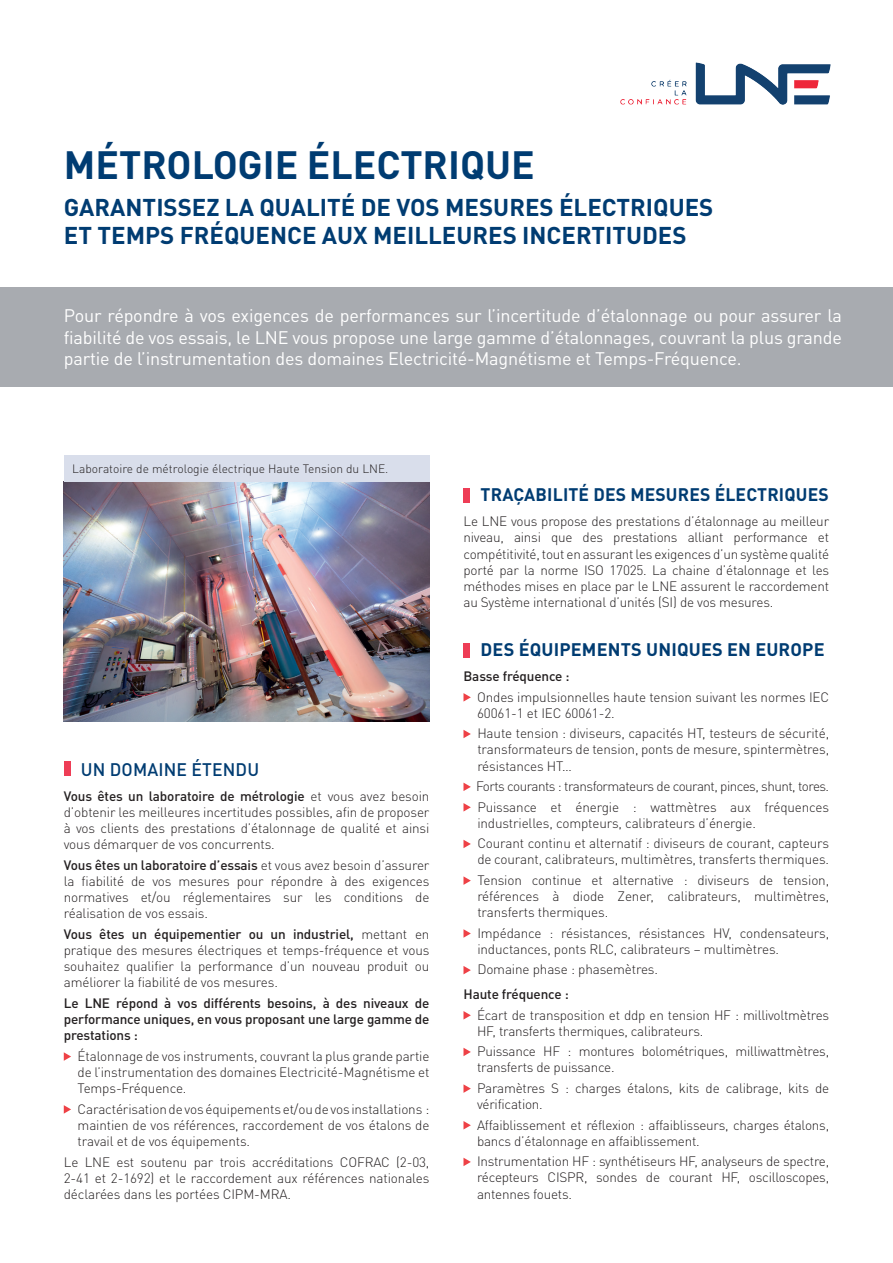
<style>
.page{position:relative;width:893px;height:1263px;background:#fff}
.page>*{position:absolute;margin:0;border:0;box-sizing:border-box;transform-origin:0 0}
.t1{font:700 39px "DINOT";color:#003c72}
.t2{font:700 24px/28.5px "DINOT";color:#003c72}
.t3{font:18px/21.6px "DINOT";letter-spacing:-.01em;color:#fff;text-align:justify}
.t4{font:700 18px "DINOT";letter-spacing:.01em;color:#003c72}
.t5{font:500 18px "DINOT";letter-spacing:.01em;color:#003c72}
.t6{font:300 13.5px/16.2px "DINOT";letter-spacing:-.01em;color:#231f20;text-align:justify}
.t7{font:500 13.5px/16.2px "DINOT";letter-spacing:-.01em;color:#231f20;text-align:justify}
.t8{font:300 13.5px/20.4px "DINOT";letter-spacing:-.04em;color:#231f20}
.t9{font:300 12px "DINOT";color:#231f20}
.s1{font-weight:500}
</style>
<div class="page">
<div style="left:0;top:287px;width:893px;height:99px;background:#a8abb0"></div>
<svg style="left:64px;top:1052px;width:7px;height:9px"></svg>
<svg style="left:64px;top:1105px;width:7px;height:9px"></svg>
<div style="left:64px;top:761px;width:7px;height:15px;background:#ee3d56"></div>
<img style="left:620px;top:62px;width:211px;height:43px">
<svg style="left:463px;top:693px;width:8px;height:9px"></svg>
<svg style="left:463px;top:730px;width:8px;height:8px"></svg>
<svg style="left:463px;top:783px;width:8px;height:8px"></svg>
<svg style="left:463px;top:803px;width:8px;height:8px"></svg>
<svg style="left:463px;top:840px;width:8px;height:8px"></svg>
<svg style="left:463px;top:876px;width:8px;height:9px"></svg>
<svg style="left:463px;top:929px;width:8px;height:9px"></svg>
<svg style="left:463px;top:966px;width:8px;height:8px"></svg>
<svg style="left:463px;top:1011px;width:8px;height:8px"></svg>
<svg style="left:463px;top:1048px;width:8px;height:8px"></svg>
<svg style="left:463px;top:1084px;width:8px;height:9px"></svg>
<svg style="left:463px;top:1121px;width:8px;height:8px"></svg>
<svg style="left:463px;top:1158px;width:8px;height:8px"></svg>
<div style="left:463px;top:488px;width:7px;height:15px;background:#ee3d56"></div>
<img style="left:64px;top:482px;width:365px;height:240px">
<div style="left:64px;top:456px;width:365px;height:26px;background:#d9deeb"></div>
<div style="left:463px;top:643px;width:7px;height:15px;background:#ee3d56"></div>
<h1 class="t1" style="left:64px;top:139px;width:472px">MÉTROLOGIE ÉLECTRIQUE</h1>
<h2 class="t2" style="left:64px;top:192px;width:651px">GARANTISSEZ LA QUALITÉ DE VOS MESURES ÉLECTRIQUES<br>ET TEMPS FRÉQUENCE AUX MEILLEURES INCERTITUDES</h2>
<p class="t3" style="left:64px;top:304px;width:780px">Pour répondre à vos exigences de performances sur l’incertitude d’étalonnage ou pour assurer la fiabilité de vos essais, le LNE vous propose une large gamme d’étalonnages, couvrant la plus grande partie de l’instrumentation des domaines Electricité-Magnétisme et Temps-Fréquence.</p>
<p class="t9" style="left:72px;top:462px;width:318px">Laboratoire de métrologie électrique Haute Tension du LNE.</p>
<h3 class="t5" style="left:81px;top:758px;width:180px">UN DOMAINE ÉTENDU</h3>
<p class="t6" style="left:64px;top:788px;width:367px"><span class="s1">Vous êtes un laboratoire de métrologie</span> et vous avez besoin d’obtenir les meilleures incertitudes possibles, afin de proposer à vos clients des prestations d’étalonnage de qualité et ainsi vous démarquer de vos concurrents.</p>
<p class="t6" style="left:64px;top:857px;width:367px"><span class="s1">Vous êtes un laboratoire d’essais</span> et vous avez besoin d’assurer la fiabilité de vos mesures pour répondre à des exigences normatives et/ou réglementaires sur les conditions de réalisation de vos essais.</p>
<p class="t6" style="left:64px;top:926px;width:367px"><span class="s1">Vous êtes un équipementier ou un industriel,</span> mettant en pratique des mesures électriques et temps-fréquence et vous souhaitez qualifier la performance d’un nouveau produit ou améliorer la fiabilité de vos mesures.</p>
<p class="t7" style="left:64px;top:995px;width:367px">Le LNE répond à vos différents besoins, à des niveaux de performance uniques, en vous proposant une large gamme de prestations :</p>
<p class="t6" style="left:78px;top:1048px;width:353px">Étalonnage de vos instruments, couvrant la plus grande partie de l’instrumentation des domaines Electricité-Magnétisme et Temps-Fréquence.</p>
<p class="t6" style="left:78px;top:1100px;width:353px">Caractérisation de vos équipements et/ou de vos installations : maintien de vos références, raccordement de vos étalons de travail et de vos équipements.</p>
<p class="t6" style="left:64px;top:1153px;width:367px">Le LNE est soutenu par trois accréditations COFRAC (2-03, 2-41 et 2-1692) et le raccordement aux références nationales déclarées dans les portées CIPM-MRA.</p>
<h3 class="t4" style="left:481px;top:483px;width:350px">TRAÇABILITÉ DES MESURES ÉLECTRIQUES</h3>
<p class="t6" style="left:463px;top:513px;width:367px">Le LNE vous propose des prestations d’étalonnage au meilleur niveau, ainsi que des prestations alliant performance et compétitivité, tout en assurant les exigences d’un système qualité porté par la norme ISO 17025. La chaine d’étalonnage et les méthodes mises en place par le LNE assurent le raccordement au Système international d’unités (SI) de vos mesures.</p>
<h3 class="t4" style="left:481px;top:638px;width:345px">DES ÉQUIPEMENTS UNIQUES EN EUROPE</h3>
<p class="t7" style="left:463px;top:668px;width:108px">Basse fréquence :</p>
<p class="t6" style="left:477px;top:688px;width:354px">Ondes impulsionnelles haute tension suivant les normes IEC<br>60061-1 et IEC 60061-2.</p>
<p class="t6" style="left:477px;top:725px;width:353px">Haute tension : diviseurs, capacités HT, testeurs de sécurité, transformateurs de tension, ponts de mesure, spintermètres, résistances HT…</p>
<p class="t8" style="left:476px;top:776px;width:355px">Forts courants : transformateurs de courant, pinces, shunt, tores.<br>Puissance et énergie : wattmètres aux fréquences</p>
<p class="t6" style="left:477px;top:812px;width:353px;line-height:20.4px">industrielles, compteurs, calibrateurs d’énergie.<br>Courant continu et alternatif : diviseurs de courant, capteurs</p>
<p class="t6" style="left:477px;top:849px;width:353px;line-height:20.4px">de courant, calibrateurs, multimètres, transferts thermiques.<br>Tension continue et alternative : diviseurs de tension,</p>
<p class="t6" style="left:477px;top:888px;width:353px">références à diode Zener, calibrateurs, multimètres, transferts thermiques.</p>
<p class="t6" style="left:477px;top:925px;width:353px">Impédance : résistances, résistances HV, condensateurs, inductances, ponts RLC, calibrateurs – multimètres.</p>
<p class="t6" style="left:477px;top:961px;width:182px">Domaine phase : phasemètres.</p>
<p class="t7" style="left:463px;top:986px;width:107px">Haute fréquence :</p>
<p class="t6" style="left:477px;top:1006px;width:354px">Écart de transposition et ddp en tension HF : millivoltmètres<br>HF, transferts thermiques, calibrateurs.</p>
<p class="t6" style="left:477px;top:1043px;width:354px">Puissance HF : montures bolométriques, milliwattmètres, transferts de puissance.</p>
<p class="t6" style="left:477px;top:1080px;width:354px">Paramètres S : charges étalons, kits de calibrage, kits de vérification.</p>
<p class="t6" style="left:477px;top:1116px;width:354px">Affaiblissement et réflexion : affaiblisseurs, charges étalons, bancs d’étalonnage en affaiblissement.</p>
<p class="t6" style="left:477px;top:1153px;width:354px">Instrumentation HF : synthétiseurs HF, analyseurs de spectre, récepteurs CISPR, sondes de courant HF, oscilloscopes, antennes fouets.</p>
</div>
